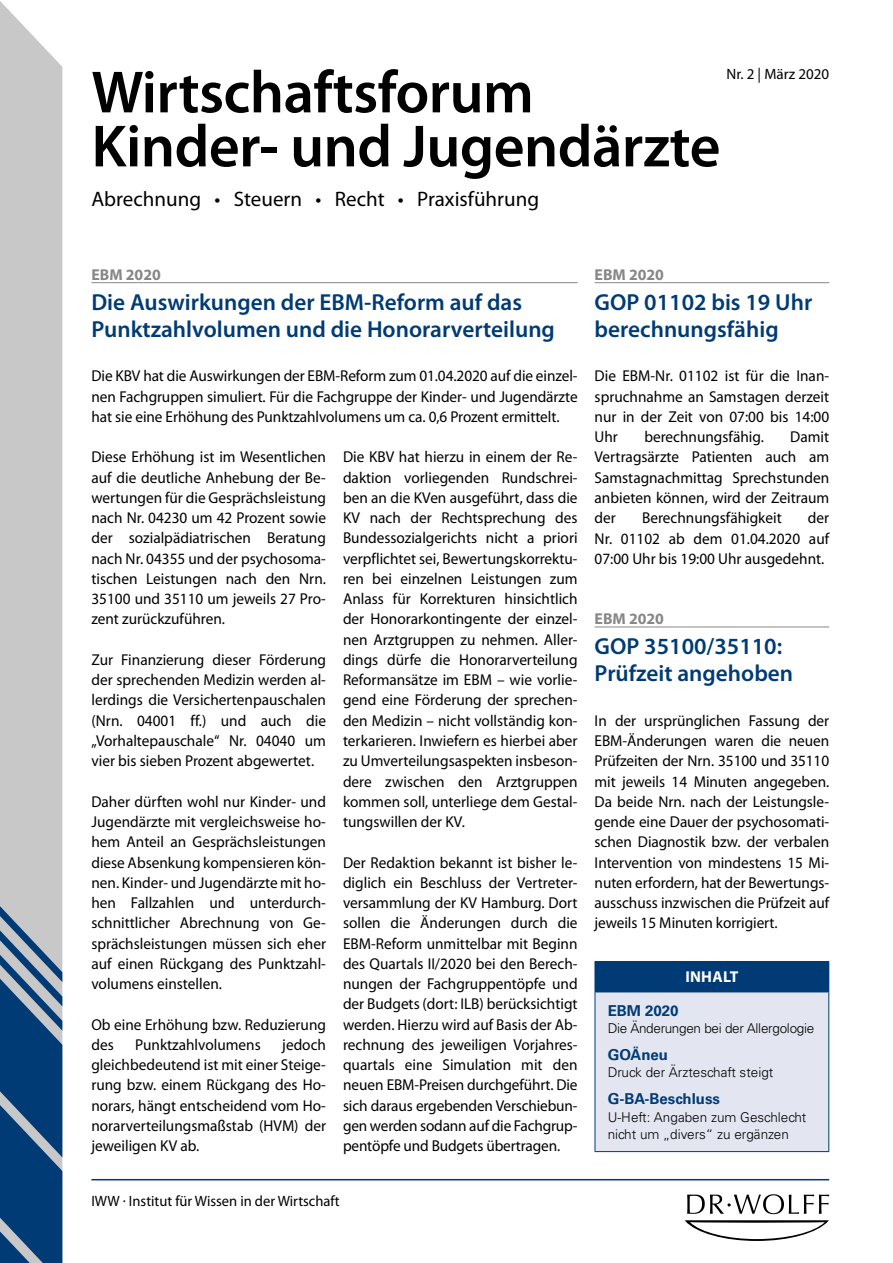
<style>
.page{position:relative;width:893px;height:1263px;background:#fff}
.page>*{position:absolute;margin:0;border:0;box-sizing:border-box;transform-origin:0 0}
.t1{font:600 60px/54px "Myriad Pro";letter-spacing:-.01em;color:#000}
.t2{font:600 23.25px/27px "Myriad Pro";color:#003b75}
.t3{font:21px "Myriad Pro";color:#000}
.t4{font:15.75px/20.2px "Myriad Pro";color:#000;text-align:justify}
.t5{font:700 15.75px "Myriad Pro";color:#878787}
.t6{font:700 15.75px "Myriad Pro";letter-spacing:.02em;color:#fff}
.t7{font:15px "Myriad Pro";color:#000}
.t8{font:700 15px "Univers LT Std";color:#003b75}
.t9{font:300 13.5px/17.2px "Univers LT Std";color:#000}
.t10{font:300 13.5px "Univers LT Std";letter-spacing:-.02em;color:#000}
</style>
<div class="page">
<hr style="left:91px;top:1179px;width:738px;height:1px;background:#003b75">
<svg style="left:687px;top:1194px;width:142px;height:20px"></svg>
<svg style="left:685px;top:1220px;width:144px;height:21px"></svg>
<div style="left:0;top:1px;width:62px;height:905px;background:#c8c8c8"></div>
<svg style="left:0;top:906px;width:62px;height:357px;background:#36618b"></svg>
<div style="left:595px;top:961px;width:234px;height:31px;background:#003b75"></div>
<div style="left:595px;top:992px;width:234px;height:159px;background:#e3e5f1"></div>
<hr style="left:595px;top:992px;width:1px;height:159px;background:#003b75">
<hr style="left:828px;top:992px;width:1px;height:159px;background:#003b75">
<hr style="left:595px;top:1151px;width:234px;height:1px;background:#003b75">
<hr style="left:91px;top:282px;width:487px;height:1px;background:#878787">
<hr style="left:595px;top:627px;width:234px;height:1px;background:#878787">
<hr style="left:595px;top:282px;width:234px;height:1px;background:#878787">
<h1 class="t1" style="left:91px;top:66px;width:631px">Wirtschaftsforum<br>Kinder- und Jugendärzte</h1>
<h3 class="t3" style="left:91px;top:188px;width:449px">Abrechnung • Steuern • Recht • Praxisführung</h3>
<p class="t7" style="left:726px;top:66px;width:104px">Nr. 2 | März 2020</p>
<p class="t5" style="left:91px;top:266px;width:71px">EBM 2020</p>
<h2 class="t2" style="left:91px;top:289px;width:465px">Die Auswirkungen der EBM-Reform auf das<br>Punktzahlvolumen und die Honorarverteilung</h2>
<p class="t4" style="left:91px;top:366px;width:488px">Die KBV hat die Auswirkungen der EBM-Reform zum 01.04.2020 auf die einzel&shy;nen Fachgruppen simuliert. Für die Fachgruppe der Kinder- und Jugendärzte hat sie eine Erhöhung des Punktzahlvolumens um ca. 0,6 Prozent ermittelt.</p>
<p class="t4" style="left:91px;top:447px;width:236px">Diese Erhöhung ist im Wesentlichen auf die deutliche Anhebung der Be&shy;wertungen für die Gesprächsleistung nach Nr. 04230 um 42 Prozent sowie der sozialpädiatrischen Beratung nach Nr. 04355 und der psychosoma&shy;tischen Leistungen nach den Nrn.<br>35100 und 35110 um jeweils 27 Pro&shy;zent zurückzuführen.</p>
<p class="t4" style="left:91px;top:650px;width:236px">Zur Finanzierung dieser Förderung der sprechenden Medizin werden al&shy;lerdings die Versichertenpauschalen (Nrn. 04001 ff.) und auch die „Vorhaltepauschale“ Nr. 04040 um vier bis sieben Prozent abgewertet.</p>
<p class="t4" style="left:91px;top:792px;width:236px">Daher dürften wohl nur Kinder- und Jugendärzte mit vergleichsweise ho&shy;hem Anteil an Gesprächsleistungen diese Absenkung kompensieren kön&shy;nen. Kinder- und Jugendärzte mit ho&shy;hen Fallzahlen und unterdurch&shy;schnittlicher Abrechnung von Ge&shy;sprächsleistungen müssen sich eher auf einen Rückgang des Punktzahl&shy;volumens einstellen.</p>
<p class="t4" style="left:91px;top:1014px;width:236px">Ob eine Erhöhung bzw. Reduzierung des</p>
<p class="t4" style="left:343px;top:447px;width:236px">Die KBV hat hierzu in einem der Re&shy;daktion vorliegenden Rundschrei&shy;ben an die KVen ausgeführt, dass die KV nach der Rechtsprechung des Bundessozialgerichts nicht a priori verpflichtet sei, Bewertungskorrektu&shy;ren bei einzelnen Leistungen zum Anlass fü r Korrekturen hinsichtlich der Honorarkontingente der einzel&shy;nen Arztgruppen zu nehmen. Aller&shy;dings dürfe die Honorarverteilung Reformansätze im EBM – wie vorlie&shy;gend eine Förderung der sprechen&shy;den Medizin – nicht vollständig kon&shy;terkarieren. Inwiefern es hierbei aber zu Umverteilungsaspekten insbeson&shy;dere zwischen den Arztgruppen kommen soll, unterliege dem Gestal&shy;tungswillen der KV.</p>
<p class="t4" style="left:343px;top:852px;width:236px">Der Redaktion bekannt ist bisher le&shy;diglich ein Beschluss der Vertreter&shy;versammlung der KV Hamburg. Dort sollen die Änderungen durch die EBM-Reform unmittelbar mit Beginn des Quartals II/2020 bei den Berech&shy;nungen der Fachgruppentöpfe und der Budgets (dort: ILB) berücksichtigt werden. Hierzu wird auf Basis der Ab&shy;rechnung des jeweiligen Vorjahres&shy;quartals eine Simulation mit den neuen EBM-Preisen durchgeführt. Die sich daraus ergebenden Verschiebun&shy;gen werden sodann auf die Fachgrup&shy;pentöpfe und Budgets übertragen.</p>
<p class="t4" style="left:91px;top:1035px;width:236px;text-indent:191px">jedoch gleichbedeutend ist mit einer Steige&shy;rung bzw. einem Rückgang des Ho&shy;norars, hängt entscheidend vom Ho&shy;norarverteilungsmaßstab (HVM) der jeweiligen KV ab.</p>
<p class="t4" style="left:135px;top:1035px;width:127px">Punktzahlvolumens</p>
<p class="t7" style="left:91px;top:1193px;width:250px">IWW . Institut für Wissen in der Wirtschaft</p>
<p class="t5" style="left:595px;top:266px;width:71px">EBM 2020</p>
<h2 class="t2" style="left:595px;top:289px;width:219px">GOP 01102 bis 19 Uhr berechnungsfähig</h2>
<p class="t4" style="left:595px;top:366px;width:236px">Die EBM-Nr. 01102 ist für die Inan&shy;spruchnahme an Samstagen derzeit nur in der Zeit von 07:00 bis 14:00<br>Uhr</p>
<p class="t4" style="left:644px;top:427px;width:121px">berechnungsfähig.</p>
<p class="t4" style="left:595px;top:427px;width:236px;text-indent:196px">Damit Vertragsä rzte Patienten auch am Samstagnachmittag Sprechstunden anbieten können, wird der Zeitraum der</p>
<p class="t4" style="left:642px;top:508px;width:141px">Berechnungsfä higkeit</p>
<p class="t4" style="left:595px;top:508px;width:236px;text-indent:213px">der Nr. 01102 ab dem 01.04.2020 auf 07:00 Uhr bis 19:00 Uhr ausgedehnt.</p>
<p class="t5" style="left:595px;top:610px;width:71px">EBM 2020</p>
<h2 class="t2" style="left:595px;top:633px;width:200px">GOP 35100/35110:<br>Prüfzeit angehoben</h2>
<p class="t4" style="left:595px;top:711px;width:236px">In der ursprü nglichen Fassung der EBM-Änderungen waren die neuen Prüfzeiten der Nrn. 35100 und 35110 mit jeweils 14 Minuten angegeben.<br>Da beide Nrn. nach der Leistungsle&shy;gende eine Dauer der psychosomati&shy;schen Diagnostik bzw. der verbalen Intervention von mindestens 15 Mi&shy;nuten erfordern, hat der Bewertungs&shy;ausschuss inzwischen die Prüfzeit auf jeweils 15 Minuten korrigiert.</p>
<p class="t6" style="left:685px;top:968px;width:55px">INHALT</p>
<p class="t8" style="left:608px;top:1001px;width:72px">EBM 2020</p>
<p class="t10" style="left:608px;top:1020px;width:208px">Die Änderungen bei der Allergologie</p>
<p class="t8" style="left:608px;top:1046px;width:62px">GOÄneu</p>
<p class="t9" style="left:608px;top:1064px;width:167px">Druck der Ärzteschaft steigt</p>
<p class="t8" style="left:608px;top:1090px;width:114px">G-BA-Beschluss</p>
<p class="t9" style="left:608px;top:1108px;width:200px">U-Heft: Angaben zum Geschlecht nicht um „divers“ zu ergänzen</p>
</div>
